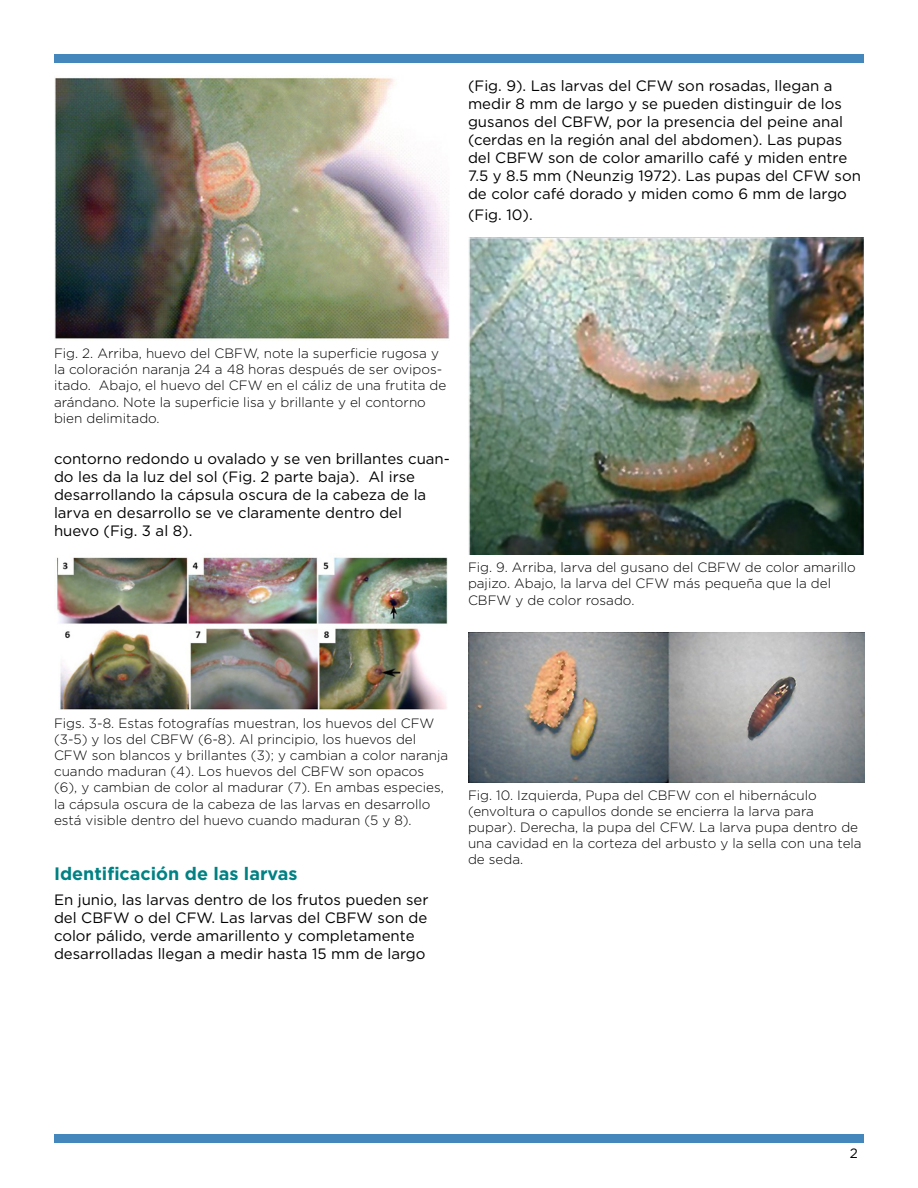
<style>
.page{position:relative;width:918px;height:1188px;background:#fff}
.page>*{position:absolute;margin:0;border:0;box-sizing:border-box;transform-origin:0 0}
.Blueberry_-_Subhead{font:700 18px "Gotham";color:#008183}
.Blueberry_-_Text{font:15px/18px "Gotham";color:#000}
.t1{font:300 13.5px/16.2px "Gotham";color:#000}
.t2{font:13.5px "Gotham";color:#000}
</style>
<div class="page">
<div style="left:54px;top:1134px;width:810px;height:9px;background:#4487bc"></div>
<div style="left:54px;top:54px;width:810px;height:9px;background:#4487bc"></div>
<img style="left:54px;top:77px;width:396px;height:263px">
<img style="left:57px;top:557px;width:391px;height:153px">
<img style="left:468px;top:238px;width:396px;height:317px">
<img style="left:468px;top:633px;width:396px;height:149px">
<p class="Blueberry_-_Text" style="left:468px;top:76px;width:395px">(Fig. 9). Las larvas del CFW son rosadas, llegan a medir 8 mm de largo y se pueden distinguir de los gusanos del CBFW, por la presencia del peine anal (cerdas en la región anal del abdomen). Las pupas del CBFW son de color amarillo café y miden entre 7.5 y 8.5 mm (Neunzig 1972). Las pupas del CFW son de color café dorado y miden como 6 mm de largo</p>
<p class="Blueberry_-_Text" style="left:468px;top:206px;width:66px">(Fig. 10).</p>
<p class="t1" style="left:54px;top:345px;width:394px">Fig. 2. Arriba, huevo del CBFW, note la superficie rugosa y la coloración naranja 24 a 48 horas después de ser ovipos&shy;itado. Abajo, el huevo del CFW en el cáliz de una frutita de arándano. Note la superficie lisa y brillante y el contorno bien delimitado.</p>
<p class="Blueberry_-_Text" style="left:54px;top:450px;width:398px">contorno redondo u ovalado y se ven brillantes cuan&shy;do les da la luz del sol (Fig. 2 parte baja). Al irse desarrollando la cápsula oscura de la cabeza de la larva en desarrollo se ve claramente dentro del huevo (Fig. 3 al 8).</p>
<p class="t1" style="left:468px;top:559px;width:389px">Fig. 9. Arriba, larva del gusano del CBFW de color amarillo pajizo. Abajo, la larva del CFW más pequeña que la del<br>CBFW y de color rosado.</p>
<p class="t1" style="left:54px;top:714px;width:396px">Figs. 3-8. Estas fotografías muestran, los huevos del CFW (3-5) y los del CBFW (6-8). Al principio, los huevos del CFW son blancos y brillantes (3); y cambian a color naranja cuando maduran (4). Los huevos del CBFW son opacos (6), y cambian de color al madurar (7). En ambas especies, la cápsula oscura de la cabeza de las larvas en desarrollo está visible dentro del huevo cuando maduran (5 y 8).</p>
<p class="Blueberry_-_Subhead" style="left:54px;top:862px;width:245px">Identificación de las larvas</p>
<p class="Blueberry_-_Text" style="left:54px;top:891px;width:376px">En junio, las larvas dentro de los frutos pueden ser del CBFW o del CFW. Las larvas del CBFW son de color pálido, verde amarillento y completamente desarrolladas llegan a medir hasta 15 mm de largo</p>
<p class="t1" style="left:468px;top:786px;width:395px">Fig. 10. Izquierda, Pupa del CBFW con el hibernáculo (envoltura o capullos donde se encierra la larva para pupar). Derecha, la pupa del CFW. La larva pupa dentro de una cavidad en la corteza del arbusto y la sella con una tela de seda.</p>
<p class="t2" style="left:850px;top:1145px;width:10px">2</p>
</div>
